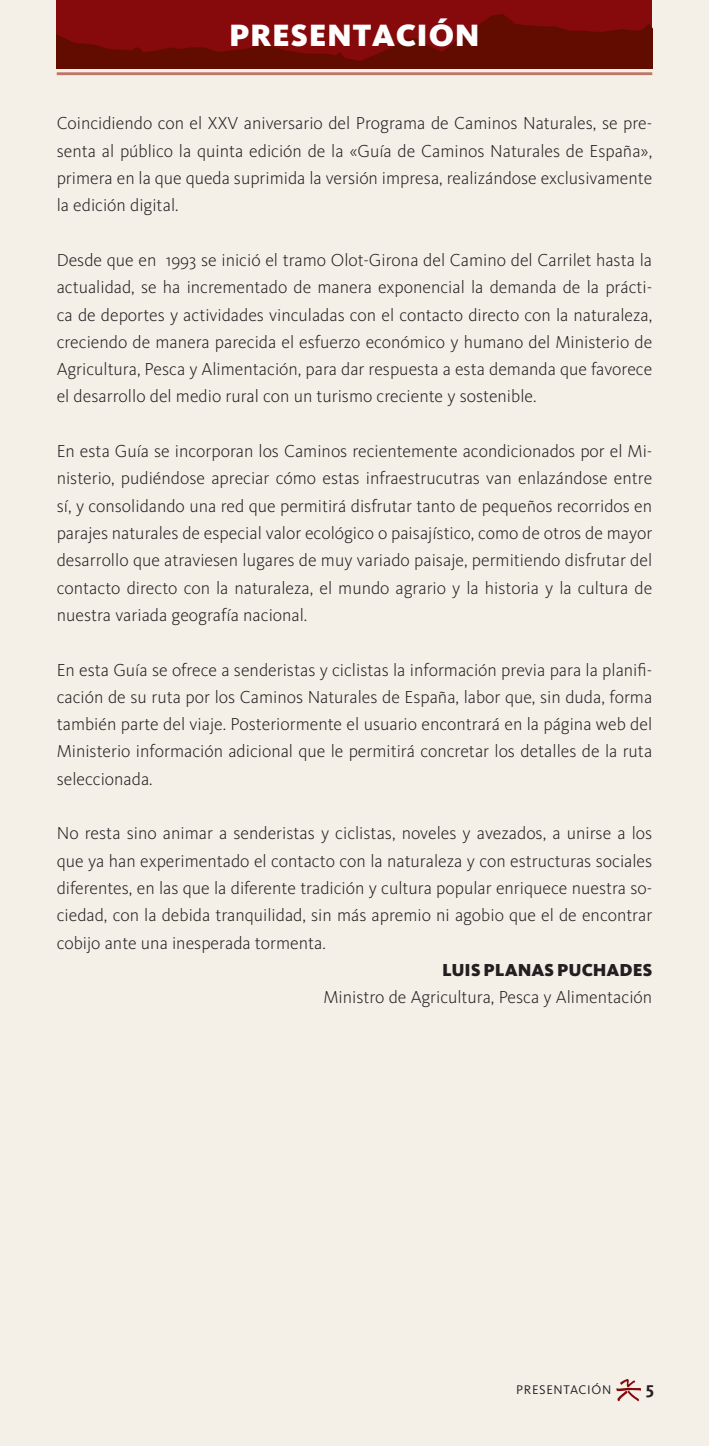
<style>
.page{position:relative;width:709px;height:1446px;background:#f4f0e8}
.page>*{position:absolute;margin:0;border:0;box-sizing:border-box;transform-origin:0 0}
.t1{font:900 32px "Kievit";letter-spacing:.02em;color:#fff}
.TEXTO_GENERAL{font:300 18px/27.2px "Kievit OT";color:#231f20;text-align:justify}
.TEXTO_GENERAL-2{font:900 18px "Kievit OT";color:#231f20}
.t2{font:700 18px "Kievit";color:#231f20}
.t3{font:13px "Kievit OT";letter-spacing:.05em;color:#231f20}
</style>
<div class="page">
<img style="left:616px;top:1379px;width:25px;height:23px">
<img style="left:57px;top:0;width:595px;height:68px">
<hr style="left:57px;top:72px;width:595px;height:3px;background:#be7667">
<p class="t1" style="left:229px;top:15px;width:252px">PRESENTACIÓN</p>
<p class="TEXTO_GENERAL" style="left:57px;top:109px;width:597px">Coincidiendo con el XXV aniversario del Programa de Caminos Naturales, se pre&shy;senta al público la quinta edición de la «Guía de Caminos Naturales de España», primera en la que queda suprimida la versión impresa, realizándose exclusivamente la edición digital.</p>
<p class="TEXTO_GENERAL" style="left:57px;top:246px;width:597px">Desde que en 1993 se inició el tramo Olot-Girona del Camino del Carrilet hasta la actualidad, se ha incrementado de manera exponencial la demanda de la prácti&shy;ca de deportes y actividades vinculadas con el contacto directo con la naturaleza, creciendo de manera parecida el esfuerzo económico y humano del Ministerio de Agricultura, Pesca y Alimentación, para dar respuesta a esta demanda que favorece el desarrollo del medio rural con un turismo creciente y sostenible.</p>
<p class="TEXTO_GENERAL" style="left:57px;top:437px;width:597px">En esta Guía se incorporan los Caminos recientemente acondicionados por el Mi&shy;nisterio, pudiéndose apreciar cómo estas infraestrucutras van enlazándose entre sí, y consolidando una red que permitirá disfrutar tanto de pequeños recorridos en parajes naturales de especial valor ecológico o paisajístico, como de otros de mayor desarrollo que atraviesen lugares de muy variado paisaje, permitiendo disfrutar del contacto directo con la naturaleza, el mundo agrario y la historia y la cultura de nuestra variada geografía nacional.</p>
<p class="TEXTO_GENERAL" style="left:57px;top:655px;width:597px">En esta Guía se ofrece a senderistas y ciclistas la información previa para la planifi&shy;cación de su ruta por los Caminos Naturales de España, labor que, sin duda, forma también parte del viaje. Posteriormente el usuario encontrará en la página web del Ministerio información adicional que le permitirá concretar los detalles de la ruta seleccionada.</p>
<p class="TEXTO_GENERAL" style="left:57px;top:819px;width:597px">No resta sino animar a senderistas y ciclistas, noveles y avezados, a unirse a los que ya han experimentado el contacto con la naturaleza y con estructuras sociales diferentes, en las que la diferente tradición y cultura popular enriquece nuestra so&shy;ciedad, con la debida tranquilidad, sin más apremio ni agobio que el de encontrar cobijo ante una inesperada tormenta.</p>
<p class="TEXTO_GENERAL-2" style="left:442px;top:959px;width:212px">LUIS PLANAS PUCHADES</p>
<p class="TEXTO_GENERAL" style="left:323px;top:983px;width:330px">Ministro de Agricultura, Pesca y Alimentación</p>
<p class="t3" style="left:516px;top:1381px;width:97px">PRESENTACIÓN</p>
<p class="t2" style="left:645px;top:1377px;width:10px">5</p>
</div>
